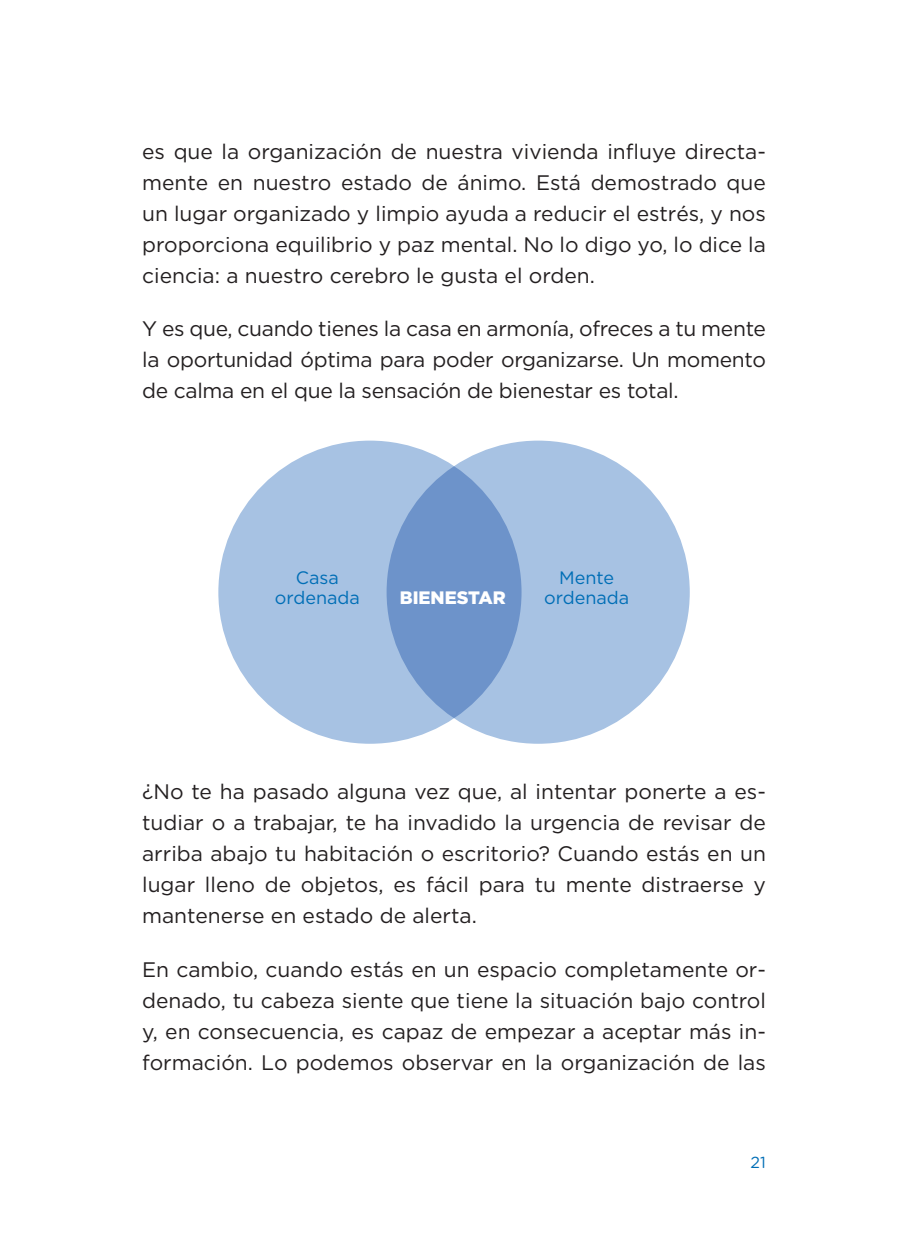
<style>
.page{position:relative;width:909px;height:1247px;background:#fff}
.page>*{position:absolute;margin:0;border:0;box-sizing:border-box;transform-origin:0 0}
.t1{font:21px/31px "Gotham HTF";color:#231f20;text-align:justify}
.t2{font:18px/20px "Gotham HTF";color:#006eb6;text-align:center}
.t3{font:900 18px "Gotham HTF";color:#fff}
.t4{font:16px "Gotham Rounded";color:#006eb6}
</style>
<div class="page">
<div style="left:218px;top:441px;width:303px;height:303px;background:#a7c2e3;border-radius:50%"></div>
<svg style="left:386px;top:441px;width:304px;height:303px;background:#93b2da"></svg>
<p class="t1" style="left:142px;top:135px;width:625px">es que la organización de nuestra vivienda influye directa&shy;mente en nuestro estado de ánimo. Está demostrado que un lugar organizado y limpio ayuda a reducir el estrés, y nos proporciona equilibrio y paz mental. No lo digo yo, lo dice la ciencia: a nuestro cerebro le gusta el orden.</p>
<p class="t1" style="left:142px;top:313px;width:625px">Y es que, cuando tienes la casa en armonía, ofreces a tu mente la oportunidad óptima para poder organizarse. Un momento de calma en el que la sensación de bienestar es total.</p>
<p class="t2" style="left:275px;top:567px;width:87px">Casa ordenada</p>
<p class="t2" style="left:559px;top:567px;width:57px">Mente</p>
<p class="t3" style="left:400px;top:587px;width:107px">BIENESTAR</p>
<p class="t2" style="left:544px;top:587px;width:87px">ordenada</p>
<p class="t1" style="left:142px;top:776px;width:625px">¿No te ha pasado alguna vez que, al intentar ponerte a es&shy;tudiar o a trabajar, te ha invadido la urgencia de revisar de arriba abajo tu habitación o escritorio? Cuando estás en un lugar lleno de objetos, es fácil para tu mente distraerse y mantenerse en estado de alerta.</p>
<p class="t1" style="left:142px;top:953px;width:625px">En cambio, cuando estás en un espacio completamente or&shy;denado, tu cabeza siente que tiene la situación bajo control y, en consecuencia, es capaz de empezar a aceptar más in&shy;formación. Lo podemos observar en la organización de las</p>
<p class="t4" style="left:750px;top:1151px;width:17px">21</p>
</div>
